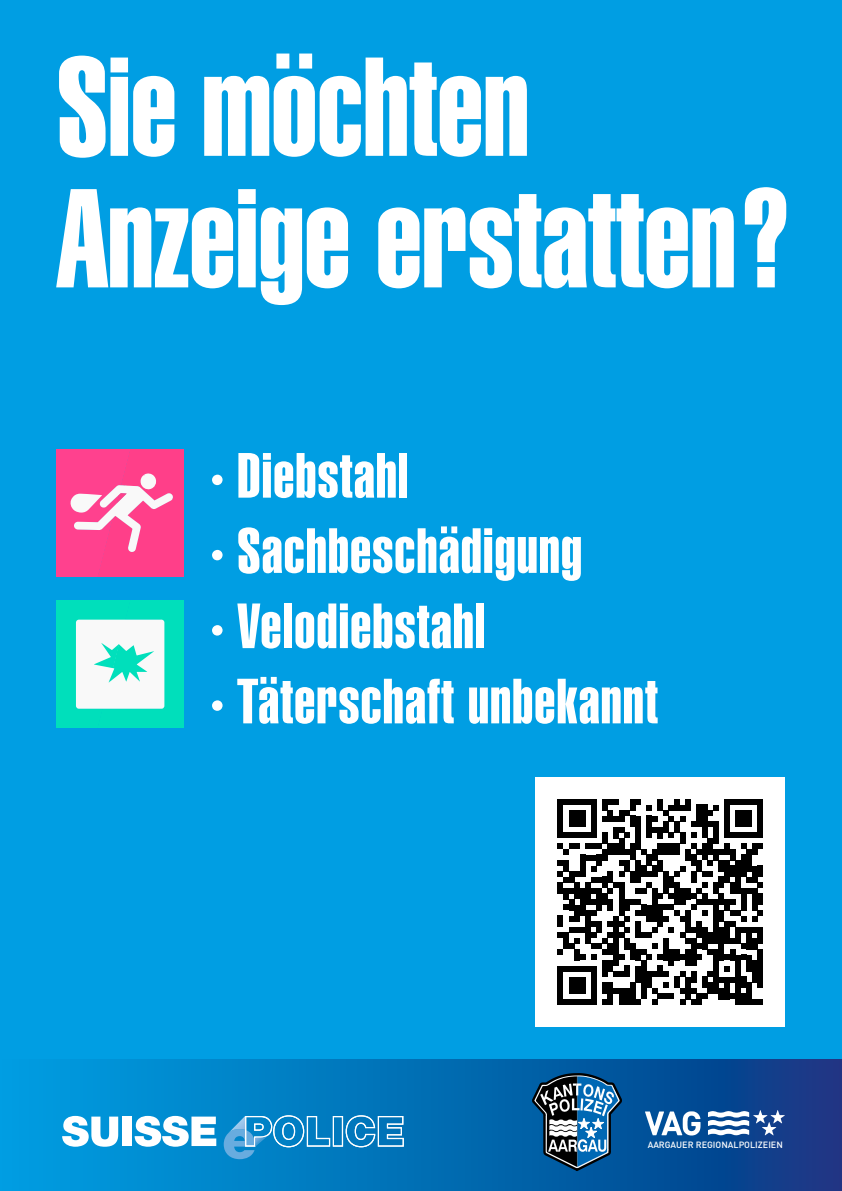
<style>
.page{position:relative;width:842px;height:1191px;background:#009ee3}
.page>*{position:absolute;margin:0;border:0;box-sizing:border-box;transform-origin:0 0}
.t1{font:138px/131.5px "Helvetica LT Std Extra Comp";color:#fff}
.t2{font:62.7px/75.2px "Helvetica LT Std Extra Comp";letter-spacing:.02em;color:#fff}
.t3{font:500 9px "DIN";color:#fff}
</style>
<div class="page">
<svg style="left:70px;top:1059px;width:772px;height:132px;background:#0467ae"></svg>
<svg style="left:57px;top:449px;width:127px;height:127px;background:#fd5b9b"></svg>
<svg style="left:532px;top:1073px;width:90px;height:98px;background:#39698d"></svg>
<svg style="left:57px;top:600px;width:127px;height:127px;background:#6aead5"></svg>
<svg style="left:708px;top:1110px;width:77px;height:25px;background:#7392bd"></svg>
<svg style="left:645px;top:1111px;width:55px;height:24px"></svg>
<div style="left:535px;top:777px;width:250px;height:249px;background:#fff"></div>
<svg style="left:558px;top:799px;width:205px;height:205px"></svg>
<svg style="left:62px;top:1115px;width:56px;height:31px"></svg>
<div style="left:123px;top:1116px;width:9px;height:30px;background:#fff"></div>
<svg style="left:135px;top:1115px;width:81px;height:31px;background:#a9d8ef"></svg>
<svg style="left:224px;top:1114px;width:180px;height:45px;background:#2c91cb"></svg>
<h1 class="t1" style="left:57px;top:41px;width:740px">Sie möchten<br>Anzeige erstatten?</h1>
<p class="t2" style="left:212px;top:438px;width:448px">∙ Diebstahl<br>∙ Sachbeschädigung<br>∙ Velodiebstahl<br>∙ Täterschaft unbekannt</p>
<p class="t3" style="left:648px;top:1139px;width:137px">AARGAUER REGIONALPOLIZEIEN</p>
</div>
